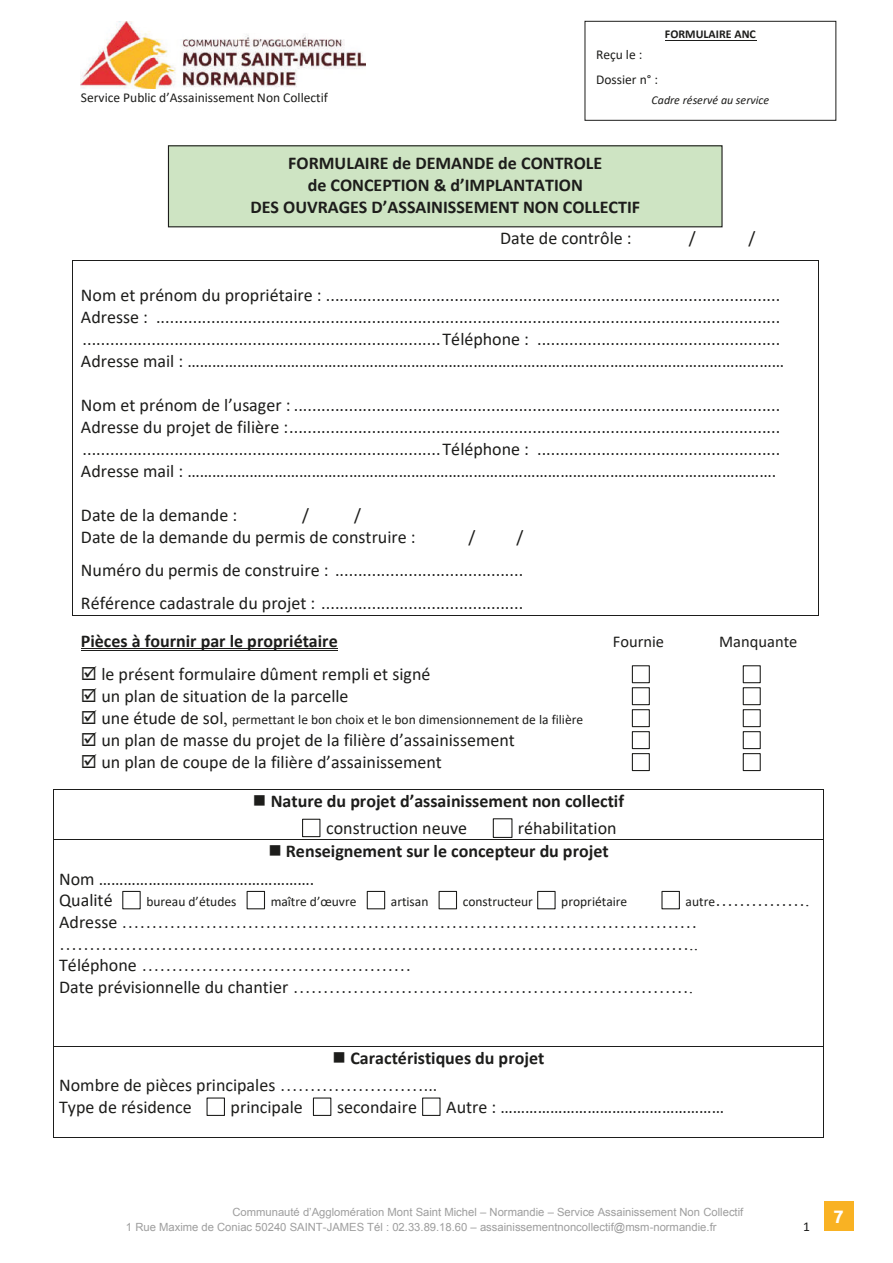
<style>
.page{position:relative;width:893px;height:1263px;background:#fff}
.page>*{position:absolute;margin:0;border:0;box-sizing:border-box;transform-origin:0 0}
.t1{font:18px/21.9px "Calibri";color:#1d1d1b}
.t2{font:700 18px/22px "Calibri";color:#1d1d1b}
.t3{font:18px/21.6px "Times New Roman";color:#1d1d1b}
.t4{font:700 18px "Ubuntu";color:#fff}
.t5{font:16.5px "Calibri";color:#1d1d1b}
.t6{font:13.5px/25.5px "Calibri";color:#1d1d1b}
.t7{font:italic 12px "Calibri";color:#1d1d1b}
.t8{font:700 12px "Calibri";color:#1d1d1b}
.t9{font:11.25px/15.1px "Arial";color:#9e9e9e}
.s1{font-size:18px}
.s2{font-family:"Garamond";font-size:18px}
.s3{font-weight:400}
.s4{font-family:"Calibri";font-size:13.5px}
.s5{font-family:"Calibri"}
.s6{font-family:"Times New Roman"}
.s7{font-weight:700}
</style>
<div class="page">
<img style="left:81px;top:21px;width:285px;height:68px">
<hr style="left:73px;top:260px;width:745px;height:1px;background:#1d1d1b">
<svg style="left:72px;top:260px;width:1px;height:266px"></svg>
<svg style="left:818px;top:260px;width:1px;height:266px"></svg>
<hr style="left:72px;top:526px;width:1px;height:33px;background:#1d1d1b">
<hr style="left:818px;top:526px;width:1px;height:33px;background:#1d1d1b">
<hr style="left:72px;top:559px;width:1px;height:33px;background:#1d1d1b">
<hr style="left:818px;top:559px;width:1px;height:33px;background:#1d1d1b">
<hr style="left:73px;top:615px;width:745px;height:1px;background:#1d1d1b">
<svg style="left:72px;top:592px;width:1px;height:24px"></svg>
<svg style="left:818px;top:592px;width:1px;height:24px"></svg>
<hr style="left:81px;top:648px;width:257px;height:1px;background:#1d1d1b">
<hr style="left:81px;top:650px;width:257px;height:1px;background:#1d1d1b">
<div style="left:632px;top:665px;width:18px;height:18px;border:1px solid #1d1d1b"></div>
<div style="left:743px;top:665px;width:18px;height:18px;border:1px solid #1d1d1b"></div>
<div style="left:632px;top:687px;width:18px;height:18px;border:1px solid #1d1d1b"></div>
<div style="left:743px;top:687px;width:18px;height:18px;border:1px solid #1d1d1b"></div>
<div style="left:632px;top:709px;width:18px;height:18px;border:1px solid #1d1d1b"></div>
<div style="left:743px;top:709px;width:18px;height:18px;border:1px solid #1d1d1b"></div>
<div style="left:632px;top:731px;width:18px;height:18px;border:1px solid #1d1d1b"></div>
<div style="left:743px;top:731px;width:18px;height:18px;border:1px solid #1d1d1b"></div>
<div style="left:632px;top:753px;width:18px;height:18px;border:1px solid #1d1d1b"></div>
<div style="left:743px;top:753px;width:18px;height:18px;border:1px solid #1d1d1b"></div>
<div style="left:302px;top:819px;width:18px;height:18px;border:1px solid #1d1d1b"></div>
<div style="left:493px;top:818px;width:19px;height:20px;border:1px solid #1d1d1b"></div>
<hr style="left:54px;top:789px;width:769px;height:1px;background:#1d1d1b">
<hr style="left:54px;top:790px;width:1px;height:49px;background:#1d1d1b">
<hr style="left:823px;top:790px;width:1px;height:49px;background:#1d1d1b">
<div style="left:122px;top:891px;width:19px;height:18px;border:1px solid #1d1d1b"></div>
<div style="left:247px;top:891px;width:18px;height:18px;border:1px solid #1d1d1b"></div>
<div style="left:367px;top:891px;width:18px;height:18px;border:1px solid #1d1d1b"></div>
<div style="left:439px;top:891px;width:18px;height:18px;border:1px solid #1d1d1b"></div>
<div style="left:537px;top:891px;width:19px;height:18px;border:1px solid #1d1d1b"></div>
<div style="left:661px;top:891px;width:19px;height:18px;border:1px solid #1d1d1b"></div>
<hr style="left:54px;top:839px;width:769px;height:1px;background:#1d1d1b">
<hr style="left:54px;top:840px;width:1px;height:206px;background:#1d1d1b">
<hr style="left:823px;top:840px;width:1px;height:206px;background:#1d1d1b">
<div style="left:207px;top:1097px;width:18px;height:19px;border:1px solid #1d1d1b"></div>
<div style="left:313px;top:1097px;width:18px;height:19px;border:1px solid #1d1d1b"></div>
<div style="left:422px;top:1097px;width:19px;height:19px;border:1px solid #1d1d1b"></div>
<hr style="left:54px;top:1046px;width:769px;height:1px;background:#1d1d1b">
<hr style="left:54px;top:1047px;width:1px;height:90px;background:#1d1d1b">
<hr style="left:54px;top:1137px;width:769px;height:1px;background:#1d1d1b">
<hr style="left:823px;top:1047px;width:1px;height:90px;background:#1d1d1b">
<div style="left:168px;top:146px;width:554px;height:81px;background:#cee4c3"></div>
<div style="left:168px;top:145px;width:555px;height:82px;border:1px solid #1d1d1b"></div>
<div style="left:585px;top:21px;width:251px;height:99px;border:1px solid #1d1d1b"></div>
<hr style="left:665px;top:40px;width:91px;height:1px;background:#1d1d1b">
<div style="left:824px;top:1201px;width:30px;height:30px;background:#f9b223"></div>
<p class="t6" style="left:81px;top:84px;width:248px">Service Public d’Assainissement Non Collectif</p>
<p class="t8" style="left:665px;top:26px;width:92px">FORMULAIRE ANC</p>
<p class="t6" style="left:596px;top:41px;width:63px">Reçu le :<br>Dossier n° :</p>
<p class="t7" style="left:652px;top:92px;width:119px">Cadre réservé au service</p>
<p class="t2" style="left:250px;top:152px;width:391px;text-align:center">FORMULAIRE de DEMANDE de CONTROLE<br>de CONCEPTION &amp; d’IMPLANTATION<br>DES OUVRAGES D’ASSAINISSEMENT NON COLLECTIF</p>
<p class="t1" style="left:500px;top:227px;width:133px">Date de contrôle :</p>
<p class="t1" style="left:689px;top:227px;width:8px">/</p>
<p class="t1" style="left:748px;top:227px;width:8px">/</p>
<p class="t1" style="left:81px;top:284px;width:705px">Nom et prénom du propriétaire : ...................................................................................................<br>Adresse : ........................................................................................................................................ ..............................................................................Téléphone : .....................................................<br>Adresse mail : ………………………………………………………………………………………………………………………………</p>
<p class="t1" style="left:81px;top:394px;width:701px;text-align:justify">Nom et prénom de l’usager : ..........................................................................................................<br>Adresse du projet de filière :........................................................................................................... ..............................................................................Téléphone : .....................................................<br>Adresse mail : …………………………………………………………………………………………………………………………….</p>
<p class="t1" style="left:81px;top:504px;width:158px">Date de la demande :</p>
<p class="t1" style="left:302px;top:504px;width:8px">/</p>
<p class="t1" style="left:81px;top:504px;width:336px;text-indent:273px">/<br>Date de la demande du permis de construire :</p>
<p class="t1" style="left:81px;top:520px;width:444px;line-height:33px;text-align:justify;text-indent:435px">/ Numéro du permis de construire : .........................................<br>Référence cadastrale du projet : ............................................</p>
<p class="t2" style="left:81px;top:629px;width:258px">Pièces à fournir par le propriétaire</p>
<p class="t5" style="left:613px;top:630px;width:53px">Fournie</p>
<p class="t5" style="left:719px;top:630px;width:80px">Manquante</p>
<p class="t1" style="left:81px;top:662px;width:351px">☑ le présent formulaire dûment rempli et signé</p>
<p class="t1" style="left:81px;top:684px;width:269px">☑ un plan de situation de la parcelle</p>
<p class="t6" style="left:81px;top:706px;width:504px">☑ <span class="s1">une étude de sol</span><span class="s2">,</span> permettant le bon choix et le bon dimensionnement de la filière</p>
<p class="t1" style="left:81px;top:728px;width:435px">☑ un plan de masse du projet de la filière d’assainissement</p>
<p class="t2" style="left:253px;top:741px;width:373px;line-height:39.6px;text-indent:-172px">☑ <span class="s3">un plan de coupe de la filière d’assainissement<br></span>◼ Nature du projet d’assainissement non collectif</p>
<p class="t1" style="left:326px;top:817px;width:143px">construction neuve</p>
<p class="t1" style="left:469px;top:526px;width:8px">/</p>
<p class="t2" style="left:268px;top:817px;width:350px;line-height:22.8px;text-indent:249px"><span class="s3">réhabilitation </span>◼ Renseignement sur le concepteur du projet</p>
<p class="t1" style="left:59px;top:867px;width:257px">Nom …………………………………………….<br>Qualité</p>
<p class="t6" style="left:146px;top:889px;width:92px">bureau d’études</p>
<p class="t6" style="left:271px;top:889px;width:87px">maître d’œuvre</p>
<p class="t6" style="left:391px;top:889px;width:39px">artisan</p>
<p class="t6" style="left:463px;top:889px;width:72px">constructeur</p>
<p class="t6" style="left:561px;top:889px;width:68px">propriétaire</p>
<p class="t3" style="left:59px;top:889px;width:752px;text-indent:626px"><span class="s4">autre</span>…………….<br><span class="s5">Adresse</span> …………………………………………………………………………………… ……………………………………………………………………………………………..<br><span class="s5">Téléphone</span> ………………………………………</p>
<p class="t1" style="left:59px;top:976px;width:636px">Date prévisionnelle du chantier <span class="s6">………………………………………………………….</span></p>
<p class="t1" style="left:59px;top:1044px;width:487px;line-height:27.2px;text-indent:273px">◼ <span class="s7">Caractéristiques du projet<br></span>Nombre de pièces principales <span class="s6">……………………...</span></p>
<p class="t1" style="left:59px;top:1096px;width:134px">Type de résidence</p>
<p class="t1" style="left:231px;top:1096px;width:74px">principale</p>
<p class="t1" style="left:337px;top:1096px;width:81px">secondaire</p>
<p class="t1" style="left:446px;top:1096px;width:279px">Autre : ………………………………………………</p>
<p class="t9" style="left:126px;top:1204px;width:619px;text-indent:106px">Communauté d’Agglomération Mont Saint Michel – Normandie – Service Assainissement Non Collectif<br>1 Rue Maxime de Coniac 50240 SAINT-JAMES Tél : 02.33.89.18.60 – assainissementnoncollectif@msm-normandie.fr</p>
<p class="t6" style="left:803px;top:1213px;width:8px">1</p>
<p class="t4" style="left:834px;top:1205px;width:12px">7</p>
</div>
